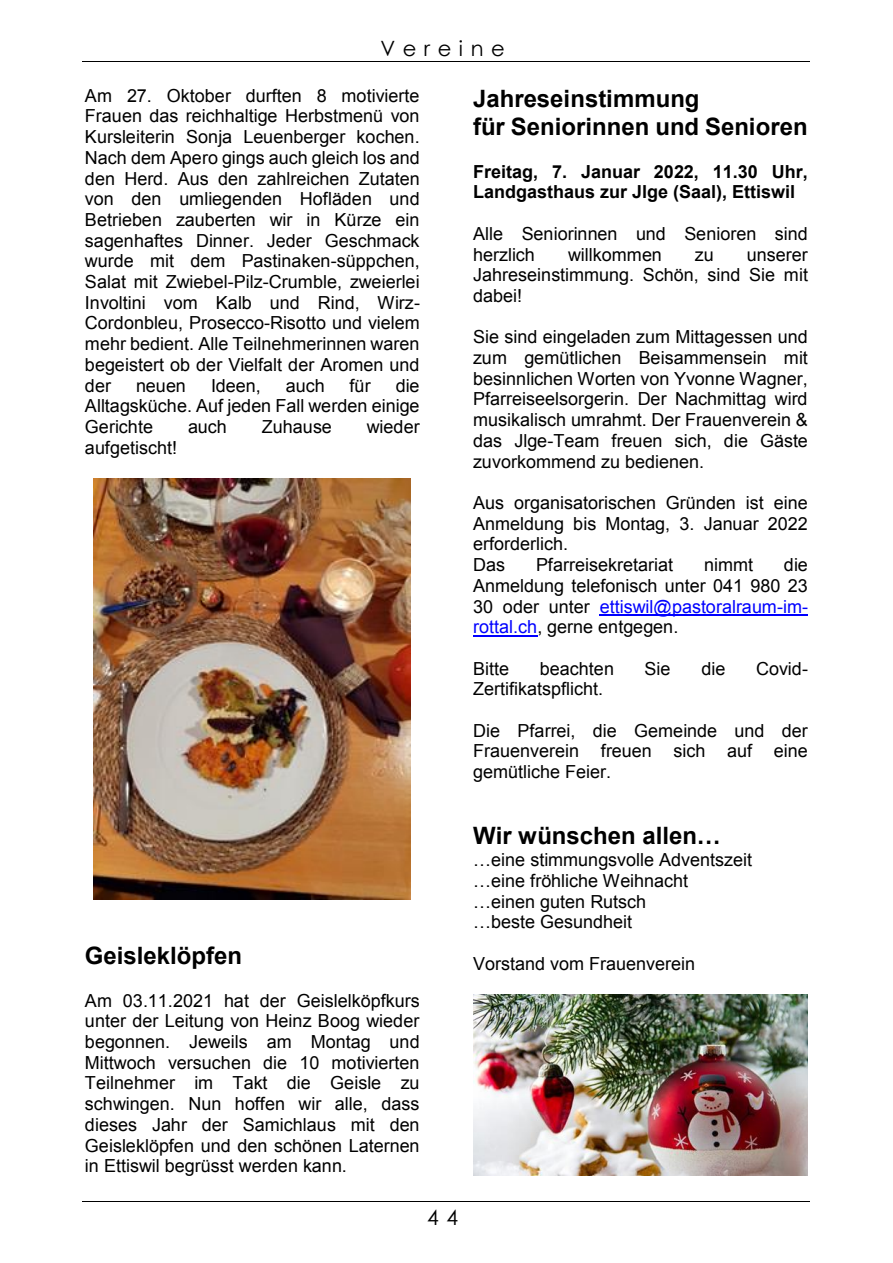
<style>
.page{position:relative;width:893px;height:1263px;background:#fff}
.page>*{position:absolute;margin:0;border:0;box-sizing:border-box;transform-origin:0 0}
.t1{font:700 24px "Arial";color:#000}
.t2{font:21px "Century Gothic";letter-spacing:.355em;color:#000}
.t3{font:18px/20.7px "Arial";color:#000;text-align:justify}
.t4{font:700 18px/20.7px "Arial";color:#000}
.s1{color:#00f}
</style>
<div class="page">
<hr style="left:83px;top:61px;width:727px;height:1px;background:#000">
<hr style="left:83px;top:1201px;width:727px;height:1px;background:#000">
<hr style="left:600px;top:614px;width:208px;height:2px;background:#00f">
<hr style="left:473px;top:635px;width:64px;height:1px;background:#00f">
<img style="left:94px;top:478px;width:317px;height:422px">
<img style="left:473px;top:994px;width:334px;height:182px">
<p class="t2" style="left:381px;top:34px;width:126px">Vereine</p>
<p class="t3" style="left:85px;top:85px;width:337px">Am 27. Oktober durften 8 motivierte Frauen das reichhaltige Herbstmenü von Kursleiterin Sonja Leuenberger kochen.<br>Nach dem Apero gings auch gleich los and den Herd. Aus den zahlreichen Zutaten von den umliegenden Hofläden und Betrieben zauberten wir in Kürze ein sagenhaftes Dinner. Jeder Geschmack wurde mit dem Pastinaken-süppchen, Salat mit Zwiebel-Pilz-Crumble, zweierlei Involtini vom Kalb und Rind, Wirz-Cordonbleu, Prosecco-Risotto und vielem mehr bedient. Alle Teilnehmerinnen waren begeistert ob der Vielfalt der Aromen und der</p>
<p class="t3" style="left:136px;top:375px;width:51px">neuen</p>
<p class="t3" style="left:211px;top:375px;width:51px">Ideen,</p>
<p class="t3" style="left:286px;top:375px;width:40px">auch</p>
<p class="t3" style="left:350px;top:375px;width:23px">für</p>
<p class="t3" style="left:85px;top:375px;width:336px;text-indent:311px">die Alltagsküche. Auf jeden Fall werden einige Gerichte</p>
<p class="t3" style="left:188px;top:416px;width:40px">auch</p>
<p class="t3" style="left:262px;top:416px;width:72px">Zuhause</p>
<p class="t3" style="left:367px;top:416px;width:54px">wieder</p>
<p class="t3" style="left:85px;top:437px;width:94px">aufgetischt!</p>
<h1 class="t1" style="left:473px;top:83px;width:228px">Jahreseinstimmung</h1>
<h1 class="t1" style="left:473px;top:111px;width:336px">für Seniorinnen und Senioren</h1>
<p class="t4" style="left:473px;top:162px;width:336px">Freitag, 7. Januar 2022, 11.30 Uhr,<br>Landgasthaus zur Jlge (Saal), Ettiswil</p>
<p class="t3" style="left:473px;top:223px;width:336px">Alle Seniorinnen und Senioren sind herzlich</p>
<p class="t3" style="left:568px;top:244px;width:95px">willkommen</p>
<p class="t3" style="left:695px;top:244px;width:20px">zu</p>
<p class="t3" style="left:473px;top:244px;width:336px;text-indent:274px">unserer Jahreseinstimmung. Schön, sind Sie mit dabei!</p>
<p class="t3" style="left:473px;top:327px;width:336px">Sie sind eingeladen zum Mittagessen und zum gemütlichen Beisammensein mit besinnlichen Worten von Yvonne Wagner, Pfarreiseelsorgerin. Der Nachmittag wird musikalisch umrahmt. Der Frauenverein &amp; das Jlge-Team freuen sich, die Gäste zuvorkommend zu bedienen.</p>
<p class="t3" style="left:473px;top:492px;width:336px">Aus organisatorischen Gründen ist eine Anmeldung bis Montag, 3. Januar 2022 erforderlich.</p>
<p class="t3" style="left:473px;top:555px;width:34px">Das</p>
<p class="t3" style="left:536px;top:555px;width:139px">Pfarreisekretariat</p>
<p class="t3" style="left:704px;top:555px;width:51px">nimmt</p>
<p class="t3" style="left:473px;top:555px;width:337px;text-indent:311px">die Anmeldung telefonisch unter 041 980 23<br>30 oder unter <span class="s1">ettiswil@pastoralraum-im&shy;rottal.ch</span>, gerne entgegen.</p>
<p class="t3" style="left:473px;top:658px;width:38px">Bitte</p>
<p class="t3" style="left:540px;top:658px;width:76px">beachten</p>
<p class="t3" style="left:645px;top:658px;width:27px">Sie</p>
<p class="t3" style="left:701px;top:658px;width:26px">die</p>
<p class="t3" style="left:756px;top:658px;width:54px">Covid-</p>
<p class="t3" style="left:473px;top:679px;width:132px">Zertifikatspflicht.</p>
<p class="t3" style="left:473px;top:720px;width:336px">Die Pfarrei, die Gemeinde und der Frauenverein freuen sich auf eine gemütliche Feier.</p>
<h1 class="t1" style="left:85px;top:939px;width:159px">Geisleklöpfen</h1>
<p class="t3" style="left:85px;top:990px;width:336px">Am 03.11.2021 hat der Geislelköpfkurs unter der Leitung von Heinz Boog wieder begonnen. Jeweils am Montag und Mittwoch versuchen die 10 motivierten Teilnehmer im Takt die Geisle zu schwingen. Nun hoffen wir alle, dass dieses Jahr der Samichlaus mit den Geisleklöpfen und den schönen Laternen in Ettiswil begrüsst werden kann.</p>
<p class="t2" style="left:427px;top:1204px;width:32px">4 4</p>
<h1 class="t1" style="left:473px;top:820px;width:249px">Wir wünschen allen…</h1>
<p class="t3" style="left:473px;top:850px;width:281px">…eine stimmungsvolle Adventszeit</p>
<p class="t3" style="left:473px;top:870px;width:217px">…eine fröhliche Weihnacht</p>
<p class="t3" style="left:473px;top:891px;width:175px">…einen guten Rutsch</p>
<p class="t3" style="left:473px;top:912px;width:161px">…beste Gesundheit</p>
<p class="t3" style="left:473px;top:953px;width:224px">Vorstand vom Frauenverein</p>
</div>
